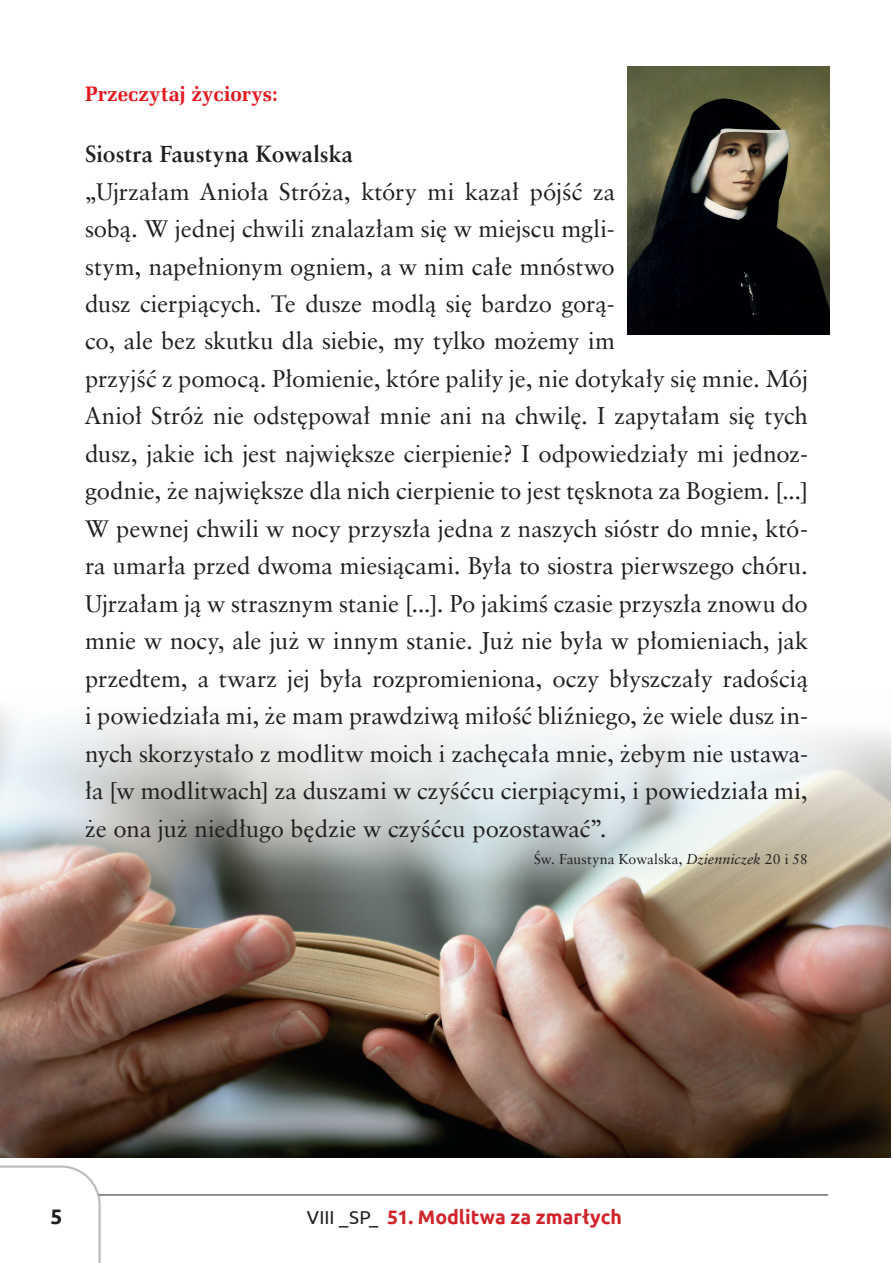
<style>
.page{position:relative;width:893px;height:1263px;background:#fff}
.page>*{position:absolute;margin:0;border:0;box-sizing:border-box;transform-origin:0 0}
.t1{font:24px/37.5px "Class Garmnd EU Normal";letter-spacing:.005em;color:#231f20}
.t2{font:700 23.25px "Class Garmnd EU";letter-spacing:-.005em;color:#231f20}
.t3{font:700 21px "Zapf Ellipt EU";color:#e21a21}
.t4{font:700 21px "Ubuntu";color:#231f20}
.t5{font:700 19.5px "Ubuntu";color:#d1232a}
.t6{font:14.25px "Class Garmnd EU Normal";letter-spacing:.01em;color:#231f20}
.s1{font-family:"Class Garmnd EU";font-style:italic}
.s2{font-weight:400;font-size:18.75px;color:#231f20}
</style>
<div class="page">
<svg style="left:0;top:1165px;width:101px;height:98px"></svg>
<hr style="left:99px;top:1195px;width:729px;height:1px;background:#231f20">
<img style="left:0;top:709px;width:891px;height:449px">
<img style="left:628px;top:67px;width:201px;height:268px">
<p class="t3" style="left:85px;top:81px;width:194px">Przeczytaj życiorys:</p>
<p class="t2" style="left:85px;top:140px;width:270px">Siostra Faustyna Kowalska</p>
<p class="t1" style="left:85px;top:173px;width:724px">„Ujrzałam Anioła Stróża, który mi kazał pójść za<br>sobą. W jednej chwili znalazłam się w miejscu mgli-<br>stym, napełnionym ogniem, a w nim całe mnóstwo<br>dusz cierpiących. Te dusze modlą się bardzo gorą-<br>co, ale bez skutku dla siebie, my tylko możemy im<br>przyjść z pomocą. Płomienie, które paliły je, nie dotykały się mnie. Mój Anioł Stróż nie odstępował mnie ani na chwilę. I zapytałam się tych dusz, jakie ich jest największe cierpienie? I odpowiedziały mi jednoz&shy;godnie, że największe dla nich cierpienie to jest tęsknota za Bogiem. [...] W pewnej chwili w nocy przyszła jedna z naszych sióstr do mnie, któ&shy;ra umarła przed dwoma miesiącami. Była to siostra pierwszego chóru.<br>Ujrzałam ją w strasznym stanie [...]. Po jakimś czasie przyszła znowu do mnie w nocy, ale już w innym stanie. Już nie była w płomieniach, jak przedtem, a twarz jej była rozpromieniona, oczy błyszczały radością i powiedziała mi, że mam prawdziwą miłość bliźniego, że wiele dusz in&shy;nych skorzystało z modlitw moich i zachęcała mnie, żebym nie ustawa&shy;ła [w modlitwach] za duszami w czyśćcu cierpiącymi, i powiedziała mi, że ona już niedługo będzie w czyśćcu pozostawać”.</p>
<p class="t6" style="left:534px;top:850px;width:275px">Św. Faustyna Kowalska, <span class="s1">Dzienniczek</span> 20 i 58</p>
<p class="t4" style="left:50px;top:1204px;width:13px">5</p>
<p class="t5" style="left:307px;top:1205px;width:317px"><span class="s2">VIII _SP_</span> 51. Modlitwa za zmarłych</p>
</div>
